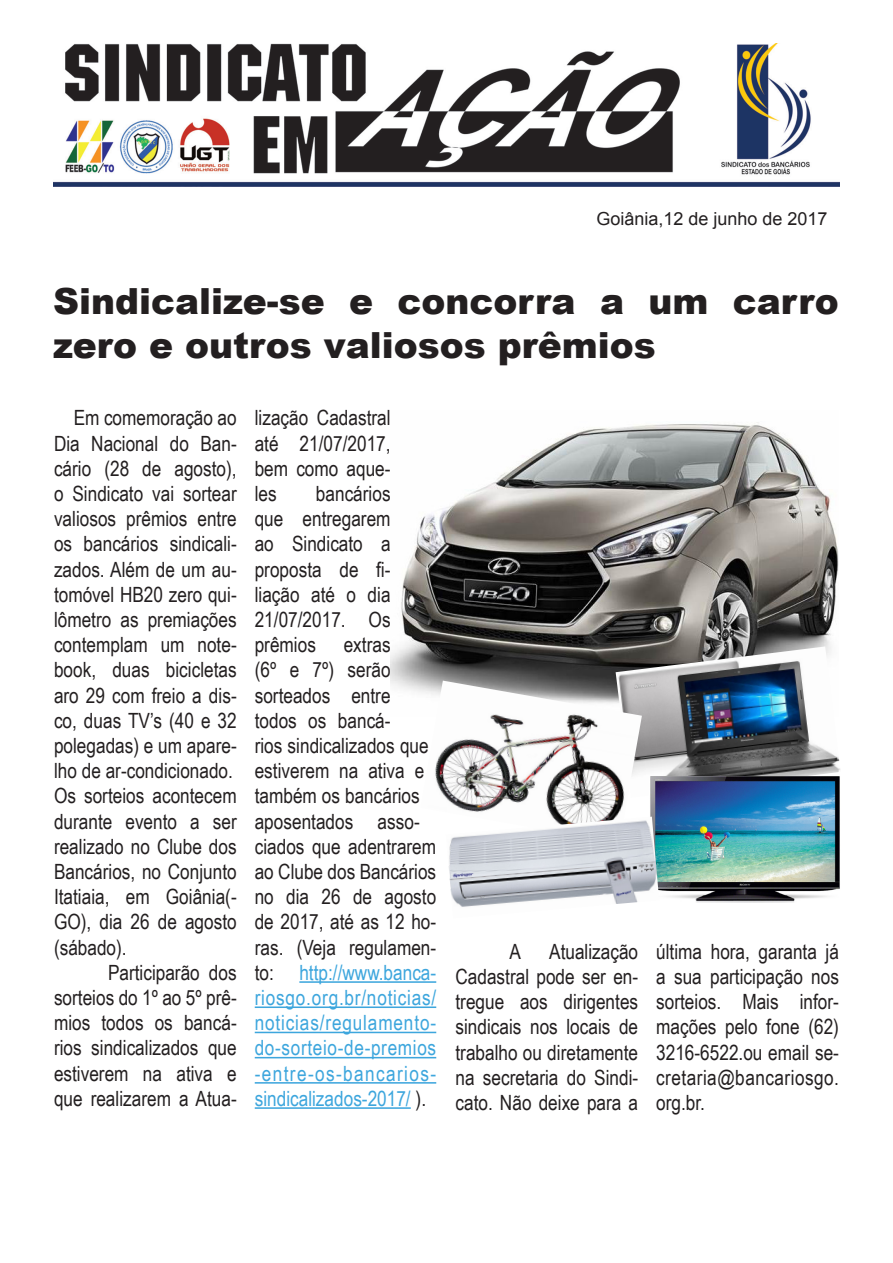
<style>
.page{position:relative;width:893px;height:1263px;background:#fff}
.page>*{position:absolute;margin:0;border:0;box-sizing:border-box;transform-origin:0 0}
.t1{font:900 36px/43.2px "Arial";color:#231f20}
.t2{font:21px/25.2px "Arial Narrow";color:#231f20;text-align:justify}
.t3{font:18px "Arial";color:#231f20}
.s1{color:#3da6dd}
</style>
<div class="page">
<img style="left:53px;top:43px;width:786px;height:144px">
<hr style="left:299px;top:981px;width:137px;height:2px;background:#3da6dd">
<hr style="left:255px;top:1006px;width:181px;height:2px;background:#3da6dd">
<hr style="left:255px;top:1032px;width:181px;height:1px;background:#3da6dd">
<hr style="left:255px;top:1057px;width:181px;height:1px;background:#3da6dd">
<hr style="left:255px;top:1082px;width:181px;height:1px;background:#3da6dd">
<hr style="left:255px;top:1107px;width:156px;height:2px;background:#3da6dd">
<img style="left:391px;top:422px;width:448px;height:270px">
<img style="left:616px;top:646px;width:224px;height:131px">
<img style="left:420px;top:681px;width:222px;height:136px">
<img style="left:650px;top:777px;width:190px;height:125px">
<img style="left:449px;top:817px;width:210px;height:90px">
<p class="t3" style="left:596px;top:207px;width:233px">Goiânia,12 de junho de 2017</p>
<p class="t1" style="left:53px;top:279px;width:787px">Sindicalize-se e concorra a um carro zero e outros valiosos prêmios</p>
<p class="t2" style="left:54px;top:405px;width:184px;text-align:left;text-indent:20px">Em comemoração ao<br>Dia Nacional do Ban&shy;cário (28 de agosto), o Sindicato vai sortear valiosos prêmios entre os bancários sindicali&shy;zados. Além de um au&shy;tomóvel HB20 zero qui&shy;lômetro as premiações contemplam um note&shy;book, duas bicicletas aro 29 com freio a dis&shy;co, duas TV’s (40 e 32 polegadas) e um apare&shy;lho de ar-condicionado.<br>Os sorteios acontecem durante evento a ser realizado no Clube dos<br>Bancários, no Conjunto<br>Itatiaia, em Goiânia(-<br>GO), dia 26 de agosto (sábado).</p>
<p class="t2" style="left:54px;top:959px;width:184px;text-indent:54px">Participarão dos sorteios do 1º ao 5º prê&shy;mios todos os bancá&shy;rios sindicalizados que estiverem na ativa e que realizarem a Atua-</p>
<p class="t2" style="left:255px;top:405px;width:137px">lização Cadastral até 21/07/2017, bem como aque&shy;les</p>
<p class="t2" style="left:255px;top:480px;width:137px;text-indent:61px">bancários que entregarem ao Sindicato a proposta de fi&shy;liação até o dia 21/07/2017. Os prêmios</p>
<p class="t2" style="left:255px;top:631px;width:183px;text-align:left;text-indent:89px">extras<br>(6º e 7º) serão sorteados entre todos os bancá-<br>rios sindicalizados que estiverem na ativa e também os bancários aposentados asso&shy;ciados que adentrarem ao Clube dos Bancários no dia 26 de agosto de 2017, até as 12 ho&shy;ras. (Veja regulamen&shy;to: <span class="s1">http://www.banca&shy;riosgo.org.br/noticias/ noticias/regulamento&shy;do-sorteio-de-premios -entre-os-bancarios&shy;sindicalizados-2017/</span> ).</p>
<p class="t2" style="left:455px;top:938px;width:184px;text-indent:94px">Atualização Cadastral pode ser en&shy;tregue aos dirigentes sindicais nos locais de trabalho ou diretamente na secretaria do Sindi&shy;cato. Não deixe para a</p>
<p class="t2" style="left:656px;top:938px;width:184px">última hora, garanta já a sua participação nos sorteios. Mais infor&shy;mações pelo fone (62)<br>3216-6522.ou email se&shy;cretaria@bancariosgo. org.br.</p>
<p class="t2" style="left:509px;top:938px;width:13px">A</p>
</div>
